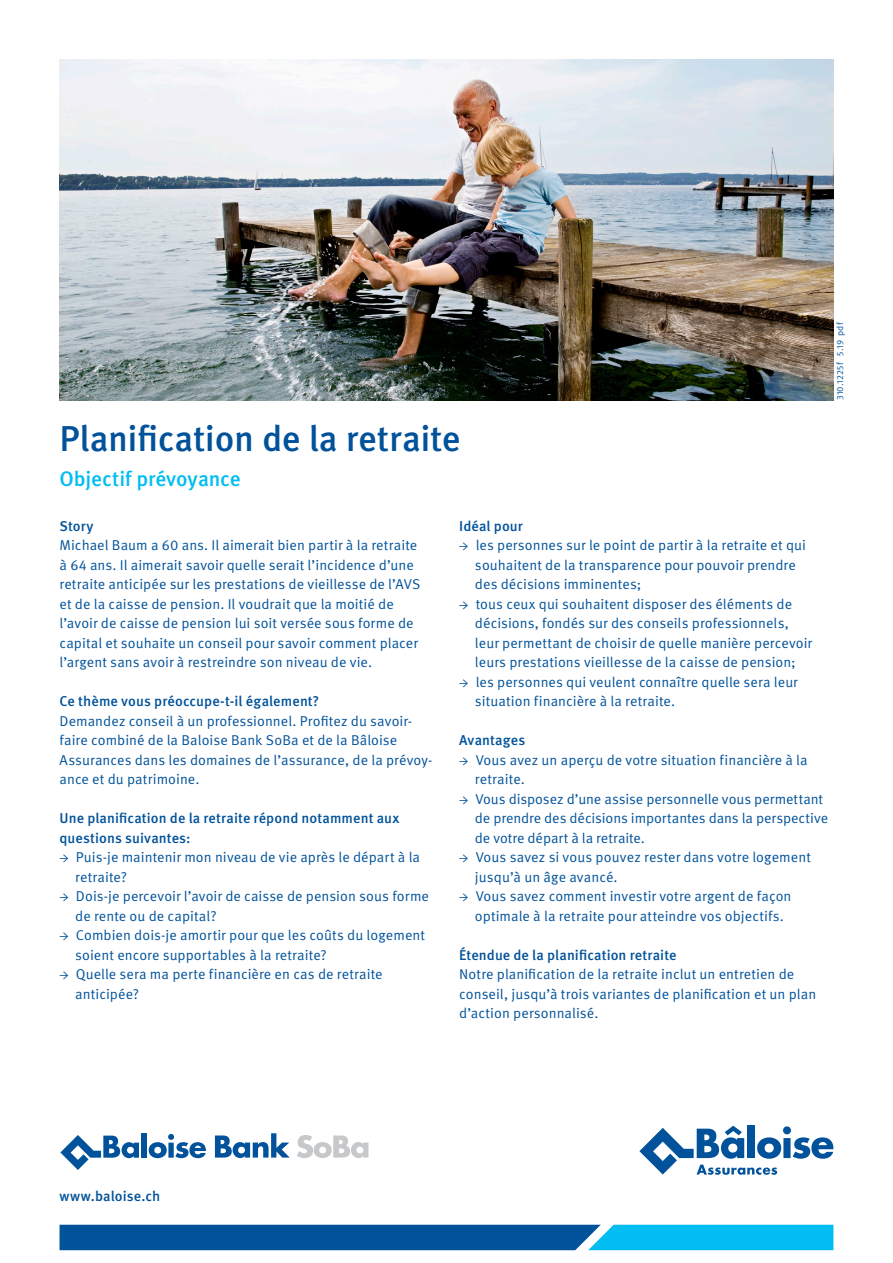
<style>
.page{position:relative;width:893px;height:1263px;background:#fff}
.page>*{position:absolute;margin:0;border:0;box-sizing:border-box;transform-origin:0 0}
.t1{font:500 36px "Meta Pro";letter-spacing:-.01em;color:#01529a}
.t2{font:500 21px "Meta Pro";letter-spacing:-.005em;color:#01bdf2}
.t3{font:14.25px/19.5px "Meta Pro Norm";letter-spacing:.005em;color:#01529a}
.t4{font:500 14.25px/19.5px "Meta Pro";letter-spacing:.005em;color:#01529a}
.t5{font:9px "Meta Pro Norm";letter-spacing:.025em;color:#01529a}
.s1{font-family:"Minion Pro";font-weight:600}
</style>
<div class="page">
<svg style="left:60px;top:1135px;width:79px;height:35px"></svg>
<div style="left:142px;top:1133px;width:5px;height:25px;background:#01529a"></div>
<svg style="left:149px;top:1134px;width:57px;height:24px"></svg>
<svg style="left:215px;top:1133px;width:75px;height:25px"></svg>
<svg style="left:297px;top:1135px;width:71px;height:23px"></svg>
<svg style="left:639px;top:1126px;width:194px;height:49px"></svg>
<svg style="left:60px;top:1225px;width:773px;height:25px;background:#0575b6"></svg>
<img style="left:60px;top:60px;width:773px;height:340px">
<p class="t5" style="left:833px;top:400px;width:80px;rotate:-90deg">310.1225f 5.19 pdf</p>
<h1 class="t1" style="left:60px;top:410px;width:402px">Planification de la retraite</h1>
<h2 class="t2" style="left:60px;top:462px;width:183px">Objectif prévoyance</h2>
<p class="t4" style="left:60px;top:515px;width:36px">Story</p>
<p class="t3" style="left:60px;top:535px;width:362px">Michael Baum a 60 ans. Il aimerait bien partir à la retraite à 64 ans. Il aimerait savoir quelle serait l’incidence d’une retraite anticipée sur les prestations de vieillesse de l’AVS et de la caisse de pension. Il voudrait que la moitié de l’avoir de caisse de pension lui soit versée sous forme de capital et souhaite un conseil pour savoir comment placer l’argent sans avoir à restreindre son niveau de vie.</p>
<p class="t4" style="left:60px;top:691px;width:261px">Ce thème vous préoccupe-t-il également?</p>
<p class="t3" style="left:60px;top:710px;width:375px">Demandez conseil à un professionnel. Profitez du savoir&shy;faire combiné de la Baloise Bank SoBa et de la Bâloise Assurances dans les domaines de l’assurance, de la prévoy&shy;ance et du patrimoine.</p>
<p class="t4" style="left:60px;top:808px;width:341px">Une planification de la retraite répond notamment aux questions suivantes:</p>
<p class="t3" style="left:75px;top:847px;width:346px;text-indent:-16px"><span class="s1">→</span> Puis-je maintenir mon niveau de vie après le départ à la retraite?</p>
<p class="t3" style="left:75px;top:886px;width:355px;text-indent:-16px"><span class="s1">→</span> Dois-je percevoir l’avoir de caisse de pension sous forme de rente ou de capital?</p>
<p class="t3" style="left:75px;top:925px;width:351px;text-indent:-16px"><span class="s1">→</span> Combien dois-je amortir pour que les coûts du logement soient encore supportables à la retraite?</p>
<p class="t3" style="left:75px;top:964px;width:309px;text-indent:-16px"><span class="s1">→</span> Quelle sera ma perte financière en cas de retraite anticipée?</p>
<p class="t4" style="left:459px;top:515px;width:65px">Idéal pour</p>
<p class="t3" style="left:475px;top:535px;width:332px;text-indent:-16px"><span class="s1">→</span> les personnes sur le point de partir à la retraite et qui souhaitent de la transparence pour pouvoir prendre des décisions imminentes;</p>
<p class="t3" style="left:475px;top:593px;width:339px;text-indent:-16px"><span class="s1">→</span> tous ceux qui souhaitent disposer des éléments de décisions, fondés sur des conseils professionnels, leur permettant de choisir de quelle manière percevoir leurs prestations vieillesse de la caisse de pension;</p>
<p class="t3" style="left:475px;top:671px;width:324px;text-indent:-16px"><span class="s1">→</span> les personnes qui veulent connaître quelle sera leur situation financière à la retraite.</p>
<p class="t4" style="left:459px;top:730px;width:68px">Avantages</p>
<p class="t3" style="left:475px;top:749px;width:334px;text-indent:-16px"><span class="s1">→</span> Vous avez un aperçu de votre situation financière à la retraite.</p>
<p class="t3" style="left:475px;top:788px;width:355px;text-indent:-16px"><span class="s1">→</span> Vous disposez d’une assise personnelle vous permettant de prendre des décisions importantes dans la perspective de votre départ à la retraite.</p>
<p class="t3" style="left:475px;top:847px;width:337px;text-indent:-16px"><span class="s1">→</span> Vous savez si vous pouvez rester dans votre logement jusqu’à un âge avancé.</p>
<p class="t3" style="left:459px;top:886px;width:334px;text-align:center"><span class="s1">→</span> Vous savez comment investir votre argent de façon optimale à la retraite pour atteindre vos objectifs.</p>
<p class="t4" style="left:459px;top:944px;width:219px">Étendue de la planification retraite</p>
<p class="t3" style="left:459px;top:964px;width:359px">Notre planification de la retraite inclut un entretien de conseil, jusqu’à trois variantes de planification et un plan d’action personnalisé.</p>
<p class="t4" style="left:60px;top:1186px;width:102px">www.baloise.ch</p>
</div>
